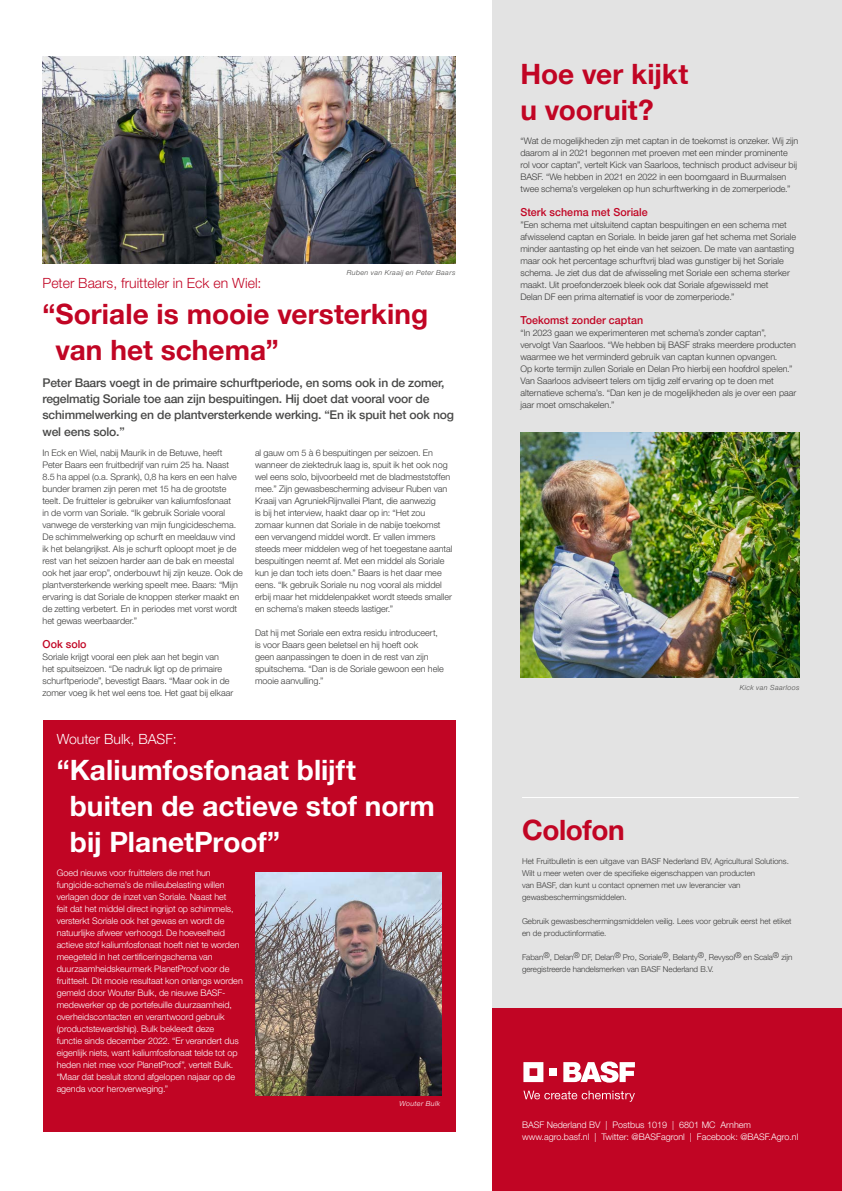
<style>
.page{position:relative;width:842px;height:1191px;background:#fff}
.page>*{position:absolute;margin:0;border:0;box-sizing:border-box;transform-origin:0 0}
.Kop{font:700 28px/36px "Helvetica Neue LT Pro";color:#c10524}
.Kop-2{font:700 28px/36px "Helvetica Neue LT Pro";color:#fff}
.Bovenkop{font:300 14px "Helvetica Neue LT Pro";color:#c10524}
.Bovenkop-2{font:300 14px "Helvetica Neue LT Pro";color:#fff}
.Inleiding{font:500 12px/16px "Helvetica Neue LT Pro";letter-spacing:-.015em;color:#494948}
.Tussenkop{font:500 11px "Helvetica Neue LT Pro";letter-spacing:.005em;color:#c10524}
.Platte_tekst{font:300 9px/12px "Helvetica Neue LT Pro";letter-spacing:-.005em;color:#3b3b3a}
.Platte_tekst-2{font:300 9px/12px "Helvetica Neue LT Pro";letter-spacing:-.005em;color:#fff}
.Platte_tekst-3{font:300 8px/12px "Helvetica Neue LT Pro";color:#3b3b3a}
.Bijschrift{font:italic 300 7px "Helvetica Neue LT Pro";letter-spacing:.05em;color:#494948}
.Bijschrift-2{font:italic 300 7px "Helvetica Neue LT Pro";letter-spacing:.05em;color:#fff}
</style>
<div class="page">
<div style="left:492px;top:0;width:350px;height:1008px;background:#e3e3e3"></div>
<div style="left:492px;top:1008px;width:350px;height:183px;background:#c10524"></div>
<svg style="left:523px;top:1062px;width:20px;height:20px"></svg>
<div style="left:549px;top:1068px;width:8px;height:8px;background:#fff"></div>
<svg style="left:563px;top:1061px;width:72px;height:21px"></svg>
<svg style="left:523px;top:1090px;width:112px;height:11px"></svg>
<hr style="left:841px;top:57px;width:1px;height:120px;background:#c10524">
<hr style="left:522px;top:797px;width:277px;height:1px;background:#fff">
<div style="left:43px;top:720px;width:412px;height:411px;background:#c10524"></div>
<img style="left:43px;top:57px;width:412px;height:207px">
<img style="left:255px;top:872px;width:186px;height:223px">
<img style="left:520px;top:432px;width:279px;height:245px">
<p class="Bijschrift" style="left:347px;top:268px;width:110px">Ruben van Kraaij en Peter Baars</p>
<p class="Bovenkop" style="left:43px;top:274px;width:220px">Peter Baars, fruitteler in Eck en Wiel:</p>
<p class="Kop" style="left:56px;top:295px;width:374px;text-indent:-13px">“Soriale is mooie versterking van het schema”</p>
<p class="Inleiding" style="left:43px;top:375px;width:413px">Peter Baars voegt in de primaire schurftperiode, en soms ook in de zomer, regelmatig Soriale toe aan zijn bespuitingen. Hij doet dat vooral voor de schimmelwerking en de plantversterkende werking. “En ik spuit het ook nog wel eens solo.”</p>
<p class="Platte_tekst" style="left:43px;top:447px;width:202px">In Eck en Wiel, nabij Maurik in de Betuwe, heeft Peter Baars een fruitbedrijf van ruim 25 ha. Naast 8.5 ha appel (o.a. Sprank), 0,8 ha kers en een halve bunder bramen zijn peren met 15 ha de grootste teelt. De fruitteler is gebruiker van kaliumfosfonaat<br>in de vorm van Soriale. “Ik gebruik Soriale vooral vanwege de versterking van mijn fungicideschema.<br>De schimmelwerking op schurft en meeldauw vind ik het belangrijkst. Als je schurft oploopt moet je de rest van het seizoen harder aan de bak en meestal ook het jaar erop”, onderbouwt hij zijn keuze. Ook de plantversterkende werking speelt mee. Baars: “Mijn ervaring is dat Soriale de knoppen sterker maakt en de zetting verbetert. En in periodes met vorst wordt het gewas weerbaarder.”</p>
<p class="Tussenkop" style="left:43px;top:637px;width:46px">Ook solo</p>
<p class="Platte_tekst" style="left:43px;top:651px;width:192px">Soriale krijgt vooral een plek aan het begin van het spuitseizoen. “De nadruk ligt op de primaire schurftperiode”, bevestigt Baars. “Maar ook in de zomer voeg ik het wel eens toe. Het gaat bij elkaar</p>
<p class="Platte_tekst" style="left:255px;top:447px;width:199px">al gauw om 5 à 6 bespuitingen per seizoen. En wanneer de ziektedruk laag is, spuit ik het ook nog wel eens solo, bijvoorbeeld met de bladmeststoffen mee.” Zijn gewasbescherming adviseur Ruben van Kraaij van AgruniekRijnvallei Plant, die aanwezig<br>is bij het interview, haakt daar op in: “Het zou zomaar kunnen dat Soriale in de nabije toekomst een vervangend middel wordt. Er vallen immers steeds meer middelen weg of het toegestane aantal bespuitingen neemt af. Met een middel als Soriale kun je dan toch iets doen.” Baars is het daar mee eens. “Ik gebruik Soriale nu nog vooral als middel erbij maar het middelenpakket wordt steeds smaller en schema’s maken steeds lastiger.”</p>
<p class="Platte_tekst" style="left:255px;top:627px;width:190px">Dat hij met Soriale een extra residu introduceert, is voor Baars geen beletsel en hij hoeft ook<br>geen aanpassingen te doen in de rest van zijn spuitschema. “Dan is de Soriale gewoon een hele mooie aanvulling.”</p>
<p class="Bovenkop-2" style="left:57px;top:730px;width:122px">Wouter Bulk, BASF:</p>
<p class="Kop-2" style="left:70px;top:751px;width:367px;text-indent:-13px">“Kaliumfosfonaat blijft buiten de actieve stof norm bij PlanetProof”</p>
<p class="Platte_tekst-2" style="left:57px;top:867px;width:188px">Goed nieuws voor fruittelers die met hun fungicide-schema’s de milieubelasting willen verlagen door de inzet van Soriale. Naast het<br>feit dat het middel direct ingrijpt op schimmels, versterkt Soriale ook het gewas en wordt de natuurlijke afweer verhoogd. De hoeveelheid actieve stof kaliumfosfonaat hoeft niet te worden meegeteld in het certificeringschema van duurzaamheidskeurmerk PlanetProof voor de fruitteelt. Dit mooie resultaat kon onlangs worden gemeld door Wouter Bulk, de nieuwe BASF&shy;medewerker op de portefeuille duurzaamheid, overheidscontacten en verantwoord gebruik (productstewardship). Bulk bekleedt deze<br>functie sinds december 2022. “Er verandert dus eigenlijk niets, want kaliumfosfonaat telde tot op heden niet mee voor PlanetProof”, vertelt Bulk. “Maar dat besluit stond afgelopen najaar op de agenda voor heroverweging.”</p>
<p class="Bijschrift-2" style="left:399px;top:1099px;width:42px">Wouter Bulk</p>
<p class="Kop" style="left:520px;top:55px;width:169px">Hoe ver kijkt u vooruit?</p>
<p class="Platte_tekst" style="left:520px;top:135px;width:279px">“Wat de mogelijkheden zijn met captan in de toekomst is onzeker. Wij zijn daarom al in 2021 begonnen met proeven met een minder prominente rol voor captan”, vertelt Kick van Saarloos, technisch product adviseur bij BASF. “We hebben in 2021 en 2022 in een boomgaard in Buurmalsen twee schema’s vergeleken op hun schurftwerking in de zomerperiode.”</p>
<p class="Tussenkop" style="left:520px;top:205px;width:129px">Sterk schema met Soriale</p>
<p class="Platte_tekst" style="left:520px;top:219px;width:277px">”Een schema met uitsluitend captan bespuitingen en een schema met afwisselend captan en Soriale. In beide jaren gaf het schema met Soriale minder aantasting op het einde van het seizoen. De mate van aantasting maar ook het percentage schurftvrij blad was gunstiger bij het Soriale schema. Je ziet dus dat de afwisseling met Soriale een schema sterker maakt. Uit proefonderzoek bleek ook dat Soriale afgewisseld met<br>Delan DF een prima alternatief is voor de zomerperiode.”</p>
<p class="Tussenkop" style="left:520px;top:313px;width:124px">Toekomst zonder captan</p>
<p class="Platte_tekst" style="left:520px;top:327px;width:277px">“In 2023 gaan we experimenteren met schema’s zonder captan”, vervolgt Van Saarloos. “We hebben bij BASF straks meerdere producten waarmee we het verminderd gebruik van captan kunnen opvangen.<br>Op korte termijn zullen Soriale en Delan Pro hierbij een hoofdrol spelen.” Van Saarloos adviseert telers om tijdig zelf ervaring op te doen met alternatieve schema’s. “Dan ken je de mogelijkheden als je over een paar jaar moet omschakelen.”</p>
<p class="Bijschrift" style="left:740px;top:683px;width:61px">Kick van Saarloos</p>
<p class="Kop" style="left:522px;top:811px;width:104px">Colofon</p>
<p class="Platte_tekst-3" style="left:522px;top:855px;width:268px">Het Fruitbulletin is een uitgave van BASF Nederland BV, Agricultural Solutions.</p>
<p class="Platte_tekst-3" style="left:522px;top:867px;width:235px">Wilt u meer weten over de specifieke eigenschappen van producten van BASF, dan kunt u contact opnemen met uw leverancier van gewasbeschermingsmiddelen.</p>
<p class="Platte_tekst-3" style="left:522px;top:915px;width:271px">Gebruik gewasbeschermingsmiddelen veilig. Lees voor gebruik eerst het etiket en de productinformatie.</p>
<p class="Platte_tekst-3" style="left:522px;top:951px;width:272px">Faban®, Delan® DF, Delan® Pro, Soriale®, Belanty®, Revysol® en Scala® zijn geregistreerde handelsmerken van BASF Nederland B.V.</p>
<p class="Platte_tekst-2" style="left:522px;top:1119px;width:230px">BASF Nederland BV | Postbus 1019 | 6801 MC Arnhem</p>
<p class="Platte_tekst-2" style="left:522px;top:1131px;width:278px">www.agro.basf.nl | Twitter: @BASFagronl | Facebook: @BASF.Agro.nl</p>
</div>
